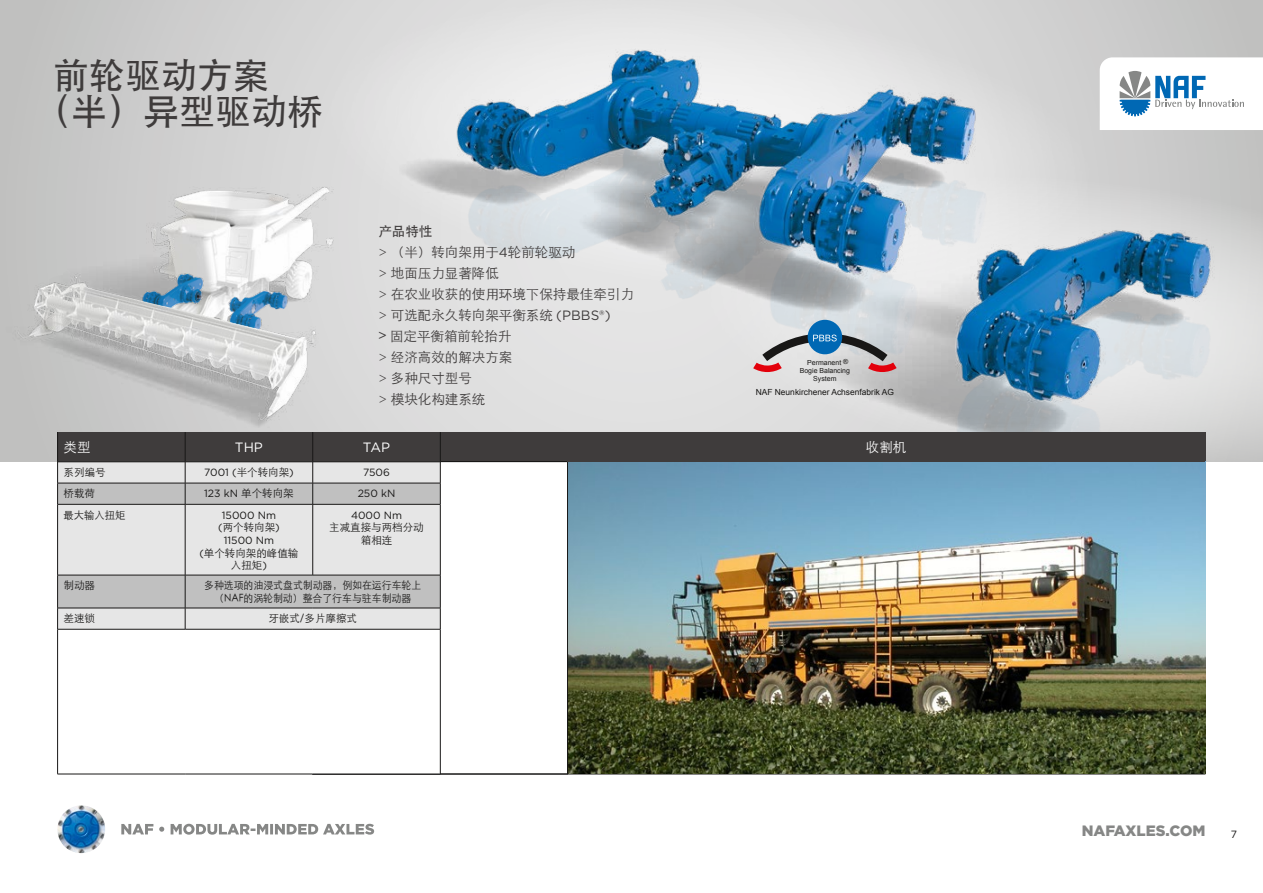
<style>
.page{position:relative;width:1263px;height:893px;background:#fff}
.page>*{position:absolute;margin:0;border:0;box-sizing:border-box;transform-origin:0 0}
.t1{font:500 36px/36px "ST Heiti SC";color:#3f3c3c}
.t2{font:900 15px "Gotham";color:#868786}
.t3{font:300 13.5px/21px "ST Heiti SC";color:#3f3c3c}
.t4{font:13.5px "Gotham";color:#fff}
.t5{font:300 13.5px "ST Heiti SC";color:#fff}
.t6{font:300 10.5px/12.6px "ST Heiti SC";color:#181716;text-align:center}
.t7{font:10.5px "Gotham";color:#181716}
.t8{font:300 10.5px/12.6px "ST Heiti SC";color:#181716;text-align:center;scale:.94 1}
.t9{font:8.4px "Arial";color:#181716}
.t10{font:6.9px "Arial";color:#181716}
.s1{font-weight:500}
.s2{font-family:"Gotham"}
.s3{font-family:"Gotham";font-weight:400}
.s4{font-family:"ST Heiti SC";font-weight:300}
</style>
<div class="page">
<div style="left:0;top:0;width:1263px;height:462px;background:#cbcbcb"></div>
<div style="left:313px;top:0;width:80px;height:145px;background:#dadada"></div>
<img style="left:1099px;top:21px;width:164px;height:81px">
<img style="left:1084px;top:102px;width:179px;height:359px">
<div style="left:57px;top:432px;width:1148px;height:30px;background:#3f3c3c"></div>
<svg style="left:121px;top:824px;width:253px;height:11px"></svg>
<img style="left:57px;top:805px;width:48px;height:48px">
<img style="left:11px;top:145px;width:392px;height:287px">
<img style="left:568px;top:462px;width:637px;height:312px">
<img style="left:139px;top:263px;width:154px;height:7px">
<img style="left:0;top:270px;width:320px;height:176px">
<img style="left:403px;top:183px;width:681px;height:249px">
<img style="left:393px;top:0;width:681px;height:369px">
<svg style="left:1100px;top:57px;width:163px;height:73px;background:#e0e9f0"></svg>
<div style="left:808px;top:320px;width:34px;height:34px;background:#0068b4;border-radius:50%"></div>
<svg style="left:753px;top:333px;width:144px;height:39px"></svg>
<div style="left:58px;top:609px;width:382px;height:20px;background:#e6e6e6"></div>
<div style="left:58px;top:576px;width:382px;height:32px;background:#c0c0c0"></div>
<svg style="left:57px;top:432px;width:384px;height:143px"></svg>
<hr style="left:57px;top:504px;width:128px;height:1px;background:#181716">
<hr style="left:57px;top:504px;width:1px;height:71px;background:#181716">
<hr style="left:185px;top:504px;width:128px;height:1px;background:#181716">
<hr style="left:185px;top:504px;width:1px;height:71px;background:#181716">
<hr style="left:313px;top:504px;width:127px;height:1px;background:#181716">
<hr style="left:312px;top:504px;width:1px;height:71px;background:#181716">
<hr style="left:440px;top:504px;width:1px;height:71px;background:#181716">
<hr style="left:57px;top:575px;width:128px;height:1px;background:#181716">
<hr style="left:57px;top:575px;width:1px;height:33px;background:#181716">
<hr style="left:185px;top:575px;width:128px;height:1px;background:#181716">
<hr style="left:185px;top:575px;width:1px;height:33px;background:#181716">
<hr style="left:313px;top:575px;width:127px;height:1px;background:#181716">
<hr style="left:440px;top:575px;width:1px;height:33px;background:#181716">
<hr style="left:57px;top:608px;width:128px;height:1px;background:#181716">
<svg style="left:57px;top:608px;width:1px;height:21px"></svg>
<hr style="left:185px;top:608px;width:128px;height:1px;background:#181716">
<svg style="left:185px;top:608px;width:1px;height:21px"></svg>
<hr style="left:313px;top:608px;width:127px;height:1px;background:#181716">
<svg style="left:440px;top:608px;width:1px;height:21px"></svg>
<hr style="left:57px;top:629px;width:128px;height:1px;background:#181716">
<hr style="left:57px;top:629px;width:1px;height:145px;background:#181716">
<hr style="left:185px;top:629px;width:128px;height:1px;background:#181716">
<hr style="left:313px;top:629px;width:127px;height:1px;background:#181716">
<hr style="left:440px;top:629px;width:1px;height:145px;background:#181716">
<hr style="left:57px;top:774px;width:128px;height:1px;background:#181716">
<hr style="left:185px;top:774px;width:128px;height:1px;background:#181716">
<hr style="left:313px;top:774px;width:127px;height:1px;background:#181716">
<h1 class="t1" style="left:35px;top:56px;width:289px;text-indent:18px">前轮驱动方案<br>（半）异型驱动桥</h1>
<p class="t3" style="left:378px;top:219px;width:257px"><span class="s1">产品特性<br></span><span class="s2">&gt;</span> （半）转向架用于<span class="s3">4</span>轮前轮驱动<br><span class="s2">&gt;</span> 地面压力显著降低<br><span class="s2">&gt;</span> 在农业收获的使用环境下保持最佳牵引力<span class="s2">&gt;</span> 可选配永久转向架平衡系统 <span class="s3">(PBBS®)<br></span>&gt; 固定平衡箱前轮抬升<br><span class="s2">&gt;</span> 经济高效的解决方案<br><span class="s2">&gt;</span> 多种尺寸型号<br><span class="s2">&gt;</span> 模块化构建系统</p>
<p class="t5" style="left:64px;top:436px;width:28px">类型</p>
<p class="t4" style="left:235px;top:439px;width:30px">THP</p>
<p class="t4" style="left:363px;top:439px;width:29px">TAP</p>
<p class="t6" style="left:64px;top:465px;width:43px">系列编号</p>
<p class="t7" style="left:204px;top:466px;width:91px">7001 (<span class="s4">半个转向架</span>)</p>
<p class="t7" style="left:363px;top:466px;width:28px">7506</p>
<p class="t6" style="left:64px;top:486px;width:33px">桥载荷</p>
<p class="t7" style="left:204px;top:487px;width:91px">123 kN <span class="s4">单个转向架</span></p>
<p class="t7" style="left:358px;top:487px;width:39px">250 kN</p>
<p class="t6" style="left:64px;top:507px;width:63px">最大输入扭矩</p>
<p class="t7" style="left:222px;top:508px;width:56px">15000 Nm</p>
<p class="t6" style="left:218px;top:520px;width:63px"><span class="s3">(</span>两个转向架<span class="s3">)</span></p>
<p class="t7" style="left:224px;top:533px;width:52px">11500 Nm</p>
<p class="t6" style="left:199px;top:545px;width:101px"><span class="s3">(</span>单个转向架的峰值输入扭矩<span class="s3">)</span></p>
<p class="t7" style="left:351px;top:508px;width:52px">4000 Nm</p>
<p class="t6" style="left:329px;top:520px;width:96px">主减直接与两档分动箱相连</p>
<p class="t6" style="left:64px;top:578px;width:33px">制动器</p>
<p class="t8" style="left:204px;top:578px;width:232px">多种选项的油浸式盘式制动器，例如在运行车轮上（NAF的涡轮制动）整合了行车与驻车制动器</p>
<p class="t6" style="left:64px;top:611px;width:33px">差速锁</p>
<p class="t6" style="left:268px;top:611px;width:90px">牙嵌式/多片摩擦式</p>
<p class="t10" style="left:807px;top:358px;width:43px">Permanent ®</p>
<p class="t10" style="left:800px;top:366px;width:52px">Bogie Balancing</p>
<p class="t10" style="left:813px;top:374px;width:25px">System</p>
<p class="t9" style="left:756px;top:386px;width:140px">NAF Neunkirchener Achsenfabrik AG</p>
<p class="t5" style="left:866px;top:436px;width:42px">收割机</p>
<p class="t2" style="left:1082px;top:820px;width:125px">NAFAXLES.COM</p>
<p class="t7" style="left:1231px;top:827px;width:8px">7</p>
</div>
